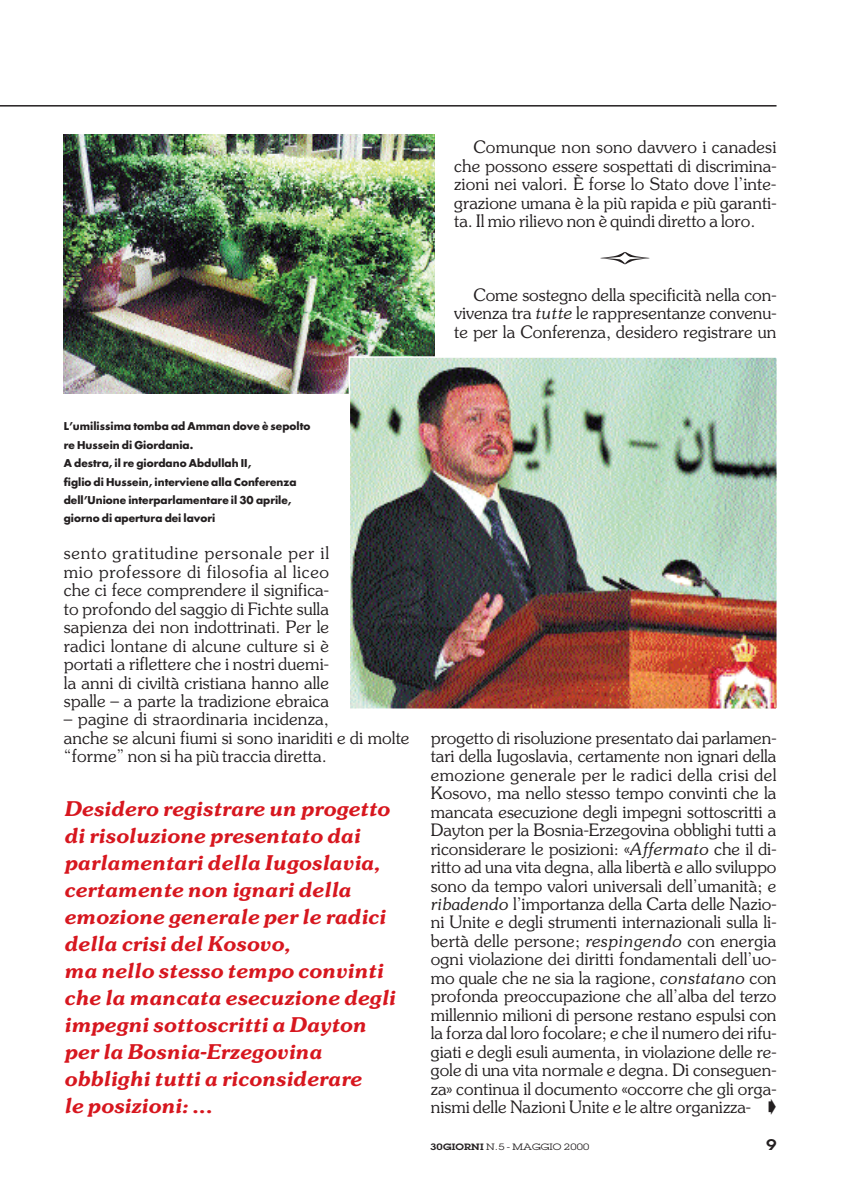
<style>
.page{position:relative;width:851px;height:1191px;background:#fff}
.page>*{position:absolute;margin:0;border:0;box-sizing:border-box;transform-origin:0 0}
.t1{font:italic 600 20.25px/27px "Souvenir";color:#d7171f}
.t2{font:300 17.1px/18.5px "Souvenir";letter-spacing:.005em;color:#231f20;text-align:justify}
.t3{font:600 15px "Lubalin Graph";color:#231f20;scale:1.2 1}
.t4{font:700 10.5px/18.5px "Futura";color:#231f20}
.t5{font:9px "Lubalin Graph";letter-spacing:.015em;color:#231f20;scale:1.2 1}
.s1{font-style:italic}
.s2{font-weight:600}
</style>
<div class="page">
<hr style="left:0;top:105px;width:776px;height:2px;background:#231f20">
<img style="left:64px;top:135px;width:370px;height:258px">
<img style="left:351px;top:359px;width:423px;height:348px">
<div style="left:348px;top:356px;width:429px;height:354px;border:2px solid #fff"></div>
<p class="t2" style="left:454px;top:139px;width:324px;text-indent:19px">Comunque non sono davvero i canadesi che possono essere sospettati di discrimina&shy;zioni nei valori. È forse lo Stato dove l’inte&shy;grazione umana è la più rapida e più garanti&shy;ta. Il mio rilievo non è quindi diretto a loro.</p>
<p class="t2" style="left:454px;top:287px;width:324px;text-indent:19px">Come sostegno della specificità nella con&shy;vivenza tra <span class="s1">tutte</span> le rappresentanze convenu&shy;te per la Conferenza, desidero registrare un</p>
<p class="t4" style="left:64px;top:417px;width:248px">L’umilissima tomba ad Amman dove è sepolto re Hussein di Giordania.<br>A destra, il re giordano Abdullah II,<br>figlio di Hussein, interviene alla Conferenza dell’Unione interparlamentare il 30 aprile, giorno di apertura dei lavori</p>
<p class="t2" style="left:64px;top:545px;width:267px">sento gratitudine personale per il mio professore di filosofia al liceo che ci fece comprendere il significa&shy;to profondo del saggio di Fichte sulla sapienza dei non indottrinati. Per le radici lontane di alcune culture si è portati a riflettere che i nostri duemi&shy;la anni di civiltà cristiana hanno alle spalle – a parte la tradizione ebraica</p>
<p class="t2" style="left:64px;top:711px;width:347px;text-align:left">– pagine di straordinaria incidenza,<br>anche se alcuni fiumi si sono inariditi e di molte “forme” non si ha più traccia diretta.</p>
<p class="t1" style="left:64px;top:796px;width:333px">Desidero registrare un progetto di risoluzione presentato dai parlamentari della Iugoslavia, certamente non ignari della emozione generale per le radici della crisi del Kosovo,<br>ma nello stesso tempo convinti che la mancata esecuzione degli impegni sottoscritti a Dayton per la Bosnia-Erzegovina obblighi tutti a riconsiderare<br>le posizioni: ...</p>
<p class="t2" style="left:431px;top:730px;width:347px">progetto di risoluzione presentato dai parlamen&shy;tari della Iugoslavia, certamente non ignari della emozione generale per le radici della crisi del Kosovo, ma nello stesso tempo convinti che la mancata esecuzione degli impegni sottoscritti a Dayton per la Bosnia-Erzegovina obblighi tutti a riconsiderare le posizioni: «<span class="s1">Affermato</span> che il di&shy;ritto ad una vita degna, alla libertà e allo sviluppo sono da tempo valori universali dell’umanità; e <span class="s1">ribadendo</span> l’importanza della Carta delle Nazio&shy;ni Unite e degli strumenti internazionali sulla li&shy;bertà delle persone; <span class="s1">respingendo</span> con energia ogni violazione dei diritti fondamentali dell’uo&shy;mo quale che ne sia la ragione, <span class="s1">constatano</span> con profonda preoccupazione che all’alba del terzo millennio milioni di persone restano espulsi con la forza dal loro focolare; e che il numero dei rifu&shy;giati e degli esuli aumenta, in violazione delle re&shy;gole di una vita normale e degna. Di conseguen&shy;za» continua il documento «occorre che gli orga&shy;nismi delle Nazioni Unite e le altre organizza-</p>
<p class="t5" style="left:430px;top:1143px;width:134px"><span class="s2">30GIORNI</span> N.5 - MAGGIO 2000</p>
<p class="t3" style="left:766px;top:1139px;width:10px">9</p>
</div>
